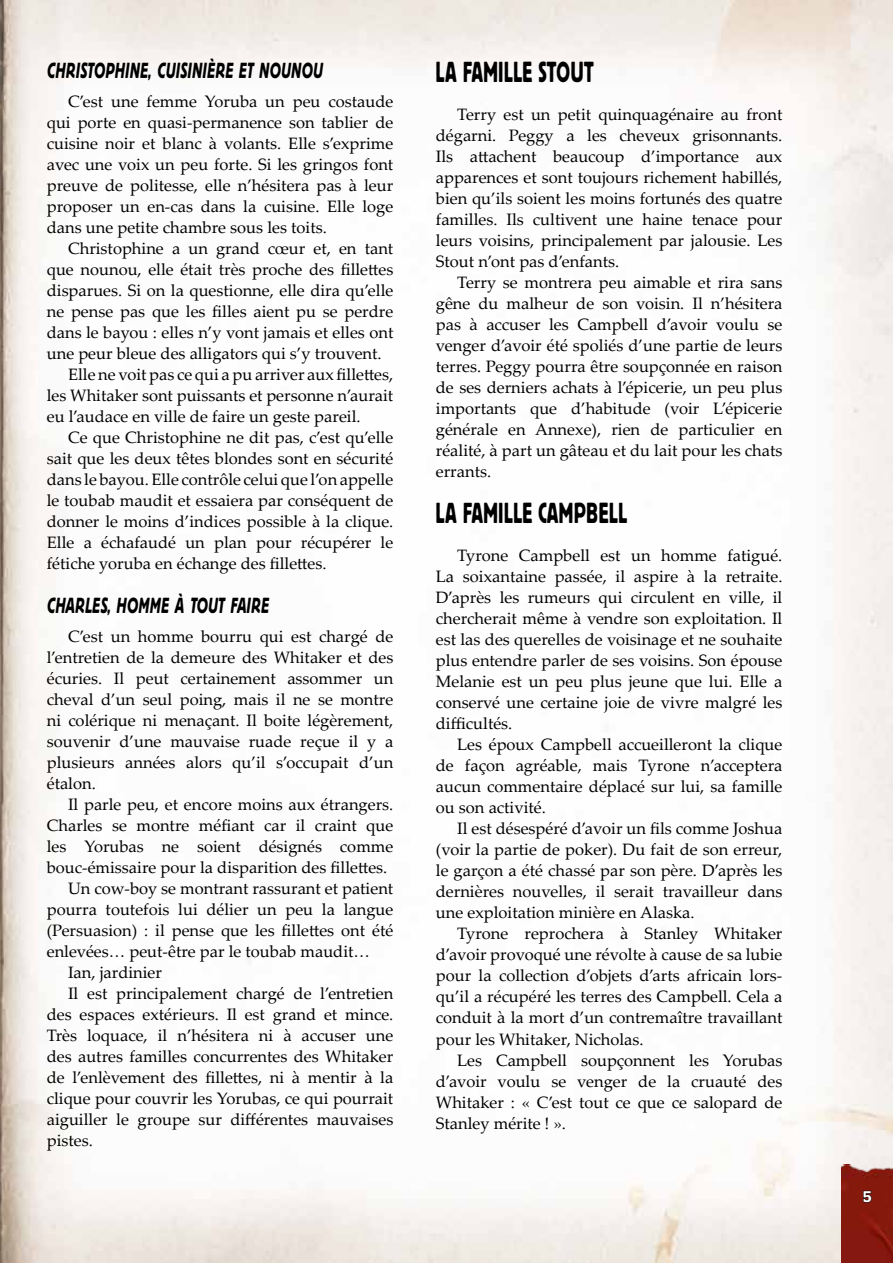
<style>
.page{position:relative;width:893px;height:1263px;background:#fff}
.page>*{position:absolute;margin:0;border:0;box-sizing:border-box;transform-origin:0 0}
.t1{font:28.8px "Block BE";letter-spacing:.02em;color:#000;scale:.67 1}
.t2{font:italic 21.6px "Block BE";letter-spacing:.06em;color:#000;scale:.67 1}
.t3{font:italic 21.6px "Block BE";letter-spacing:.04em;color:#000;scale:.67 1}
.t4{font:16.5px/21px "Palatino Linotype";color:#000;text-align:justify}
.t5{font:700 15px "Quatro Slab";color:#fff}
</style>
<div class="page">
<img style="left:0;top:0;width:893px;height:1263px">
<img style="left:841px;top:1165px;width:52px;height:98px">
<svg style="left:863px;top:1190px;width:9px;height:13px"></svg>
<h2 class="t2" style="left:47px;top:58px;width:413px">CHRISTOPHINE, CUISINIÈRE ET NOUNOU</h2>
<p class="t4" style="left:47px;top:90px;width:348px;text-indent:21px">C’est une femme Yoruba un peu costaude qui porte en quasi-permanence son tablier de cuisine noir et blanc à volants. Elle s’exprime avec une voix un peu forte. Si les gringos font preuve de politesse, elle n’hésitera pas à leur proposer un en-cas dans la cuisine. Elle loge dans une petite chambre sous les toits.</p>
<p class="t4" style="left:68px;top:237px;width:327px">Christophine a un grand cœur et, en tant</p>
<p class="t4" style="left:47px;top:258px;width:348px">que nounou, elle était très proche des fillettes</p>
<p class="t4" style="left:47px;top:279px;width:348px">disparues. Si on la questionne, elle dira qu’elle</p>
<p class="t4" style="left:47px;top:300px;width:348px">ne pense pas que les filles aient pu se perdre</p>
<p class="t4" style="left:47px;top:321px;width:348px">dans le bayou : elles n’y vont jamais et elles ont</p>
<p class="t4" style="left:47px;top:342px;width:336px">une peur bleue des alligators qui s’y trouvent.</p>
<p class="t4" style="left:68px;top:363px;width:327px">Elle ne voit pas ce qui a pu arriver aux fillettes,</p>
<p class="t4" style="left:47px;top:384px;width:348px">les Whitaker sont puissants et personne n’aurait</p>
<p class="t4" style="left:47px;top:405px;width:315px">eu l’audace en ville de faire un geste pareil.</p>
<p class="t4" style="left:68px;top:426px;width:327px">Ce que Christophine ne dit pas, c’est qu’elle</p>
<p class="t4" style="left:47px;top:447px;width:348px">sait que les deux têtes blondes sont en sécurité</p>
<p class="t4" style="left:47px;top:468px;width:348px">dans le bayou. Elle contrôle celui que l’on appelle</p>
<p class="t4" style="left:47px;top:489px;width:348px">le toubab maudit et essaiera par conséquent de</p>
<p class="t4" style="left:47px;top:510px;width:348px">donner le moins d’indices possible à la clique.</p>
<p class="t4" style="left:47px;top:532px;width:348px">Elle a échafaudé un plan pour récupérer le</p>
<p class="t4" style="left:47px;top:553px;width:281px">fétiche yoruba en échange des fillettes.</p>
<h2 class="t3" style="left:47px;top:593px;width:332px">CHARLES, HOMME À TOUT FAIRE</h2>
<p class="t4" style="left:47px;top:625px;width:348px;text-indent:21px">C’est un homme bourru qui est chargé de l’entretien de la demeure des Whitaker et des écuries. Il peut certainement assommer un cheval d’un seul poing, mais il ne se montre ni colérique ni menaçant. Il boite légèrement, souvenir d’une mauvaise ruade reçue il y a plusieurs années alors qu’il s’occupait d’un étalon.</p>
<p class="t4" style="left:68px;top:793px;width:327px">Il parle peu, et encore moins aux étrangers.</p>
<p class="t4" style="left:47px;top:814px;width:348px">Charles se montre méfiant car il craint que</p>
<p class="t4" style="left:47px;top:835px;width:348px">les Yorubas ne soient désignés comme</p>
<p class="t4" style="left:47px;top:856px;width:342px">bouc-émissaire pour la disparition des fillettes.</p>
<p class="t4" style="left:68px;top:877px;width:327px">Un cow-boy se montrant rassurant et patient</p>
<p class="t4" style="left:47px;top:898px;width:348px">pourra toutefois lui délier un peu la langue</p>
<p class="t4" style="left:47px;top:919px;width:348px">(Persuasion) : il pense que les fillettes ont été</p>
<p class="t4" style="left:47px;top:940px;width:325px">enlevées… peut-être par le toubab maudit…</p>
<p class="t4" style="left:68px;top:961px;width:96px">Ian, jardinier</p>
<p class="t4" style="left:68px;top:983px;width:327px">Il est principalement chargé de l’entretien</p>
<p class="t4" style="left:47px;top:1004px;width:348px">des espaces extérieurs. Il est grand et mince.</p>
<p class="t4" style="left:47px;top:1025px;width:348px">Très loquace, il n’hésitera ni à accuser une</p>
<p class="t4" style="left:47px;top:1046px;width:348px">des autres familles concurrentes des Whitaker</p>
<p class="t4" style="left:47px;top:1067px;width:348px">de l’enlèvement des fillettes, ni à mentir à la</p>
<p class="t4" style="left:47px;top:1088px;width:348px">clique pour couvrir les Yorubas, ce qui pourrait</p>
<p class="t4" style="left:47px;top:1109px;width:348px">aiguiller le groupe sur différentes mauvaises</p>
<p class="t4" style="left:47px;top:1130px;width:48px">pistes.</p>
<h1 class="t1" style="left:436px;top:56px;width:237px">LA FAMILLE STOUT</h1>
<p class="t4" style="left:436px;top:103px;width:348px;text-indent:21px">Terry est un petit quinquagénaire au front dégarni. Peggy a les cheveux grisonnants.<br>Ils attachent beaucoup d’importance aux apparences et sont toujours richement habillés, bien qu’ils soient les moins fortunés des quatre familles. Ils cultivent une haine tenace pour leurs voisins, principalement par jalousie. Les Stout n’ont pas d’enfants.</p>
<p class="t4" style="left:436px;top:271px;width:348px;text-indent:21px">Terry se montrera peu aimable et rira sans gêne du malheur de son voisin. Il n’hésitera pas à accuser les Campbell d’avoir voulu se venger d’avoir été spoliés d’une partie de leurs terres. Peggy pourra être soupçonnée en raison de ses derniers achats à l’épicerie, un peu plus importants que d’habitude (voir L’épicerie générale en Annexe), rien de particulier en réalité, à part un gâteau et du lait pour les chats errants.</p>
<h1 class="t1" style="left:436px;top:497px;width:287px">LA FAMILLE CAMPBELL</h1>
<p class="t4" style="left:436px;top:545px;width:348px;text-indent:21px">Tyrone Campbell est un homme fatigué.<br>La soixantaine passée, il aspire à la retraite.<br>D’après les rumeurs qui circulent en ville, il chercherait même à vendre son exploitation. Il est las des querelles de voisinage et ne souhaite plus entendre parler de ses voisins. Son épouse Melanie est un peu plus jeune que lui. Elle a conservé une certaine joie de vivre malgré les difficultés.</p>
<p class="t4" style="left:436px;top:734px;width:348px;text-indent:21px">Les époux Campbell accueilleront la clique de façon agréable, mais Tyrone n’acceptera aucun commentaire déplacé sur lui, sa famille ou son activité.</p>
<p class="t4" style="left:436px;top:818px;width:348px;text-indent:21px">Il est désespéré d’avoir un fils comme Joshua (voir la partie de poker). Du fait de son erreur, le garçon a été chassé par son père. D’après les dernières nouvelles, il serait travailleur dans une exploitation minière en Alaska.</p>
<p class="t4" style="left:436px;top:923px;width:348px;text-indent:21px">Tyrone reprochera à Stanley Whitaker d’avoir provoqué une révolte à cause de sa lubie pour la collection d’objets d’arts africain lors&shy;qu’il a récupéré les terres des Campbell. Cela a conduit à la mort d’un contremaître travaillant pour les Whitaker, Nicholas.</p>
<p class="t4" style="left:436px;top:1049px;width:348px;text-indent:21px">Les Campbell soupçonnent les Yorubas d’avoir voulu se venger de la cruauté des Whitaker : « C’est tout ce que ce salopard de Stanley mérite ! ».</p>
<p class="t5" style="left:863px;top:1187px;width:11px">5</p>
</div>
